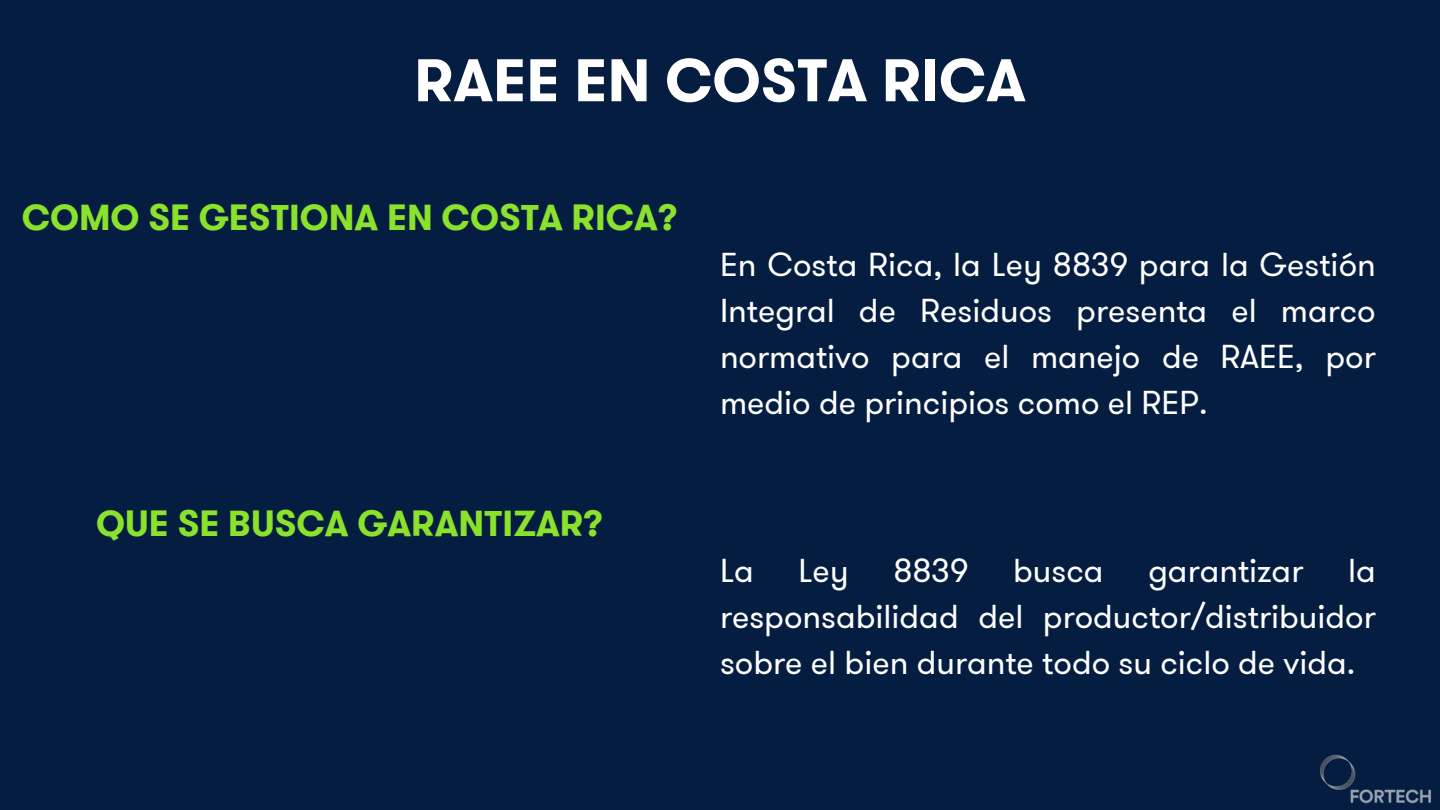
<style>
.page{position:relative;width:1440px;height:810px;background:#051d40}
.page>*{position:absolute;margin:0;border:0;box-sizing:border-box;transform-origin:0 0}
.t1{font:700 60px "GT Walsheim";color:#fff}
.t2{font:700 36px "GT Walsheim";color:#8ae22d}
.t3{font:33px/45.8px "GT Walsheim";color:#fff;text-align:justify}
</style>
<div class="page">
<img style="left:1320px;top:754px;width:111px;height:50px">
<h1 class="t1" style="left:414px;top:38px;width:613px">RAEE EN COSTA RICA</h1>
<h2 class="t2" style="left:22px;top:192px;width:657px">COMO SE GESTIONA EN COSTA RICA?</h2>
<h2 class="t2" style="left:96px;top:498px;width:508px">QUE SE BUSCA GARANTIZAR?</h2>
<p class="t3" style="left:720px;top:242px;width:657px">En Costa Rica, la Ley 8839 para la Gestión Integral de Residuos presenta el marco normativo para el manejo de RAEE, por medio de principios como el REP.</p>
<p class="t3" style="left:720px;top:548px;width:35px">La</p>
<p class="t3" style="left:798px;top:548px;width:52px">Ley</p>
<p class="t3" style="left:893px;top:548px;width:77px">8839</p>
<p class="t3" style="left:1013px;top:548px;width:92px">busca</p>
<p class="t3" style="left:1148px;top:548px;width:157px">garantizar</p>
<p class="t3" style="left:720px;top:548px;width:657px;text-indent:628px">la responsabilidad del productor/distribuidor sobre el bien durante todo su ciclo de vida.</p>
</div>
